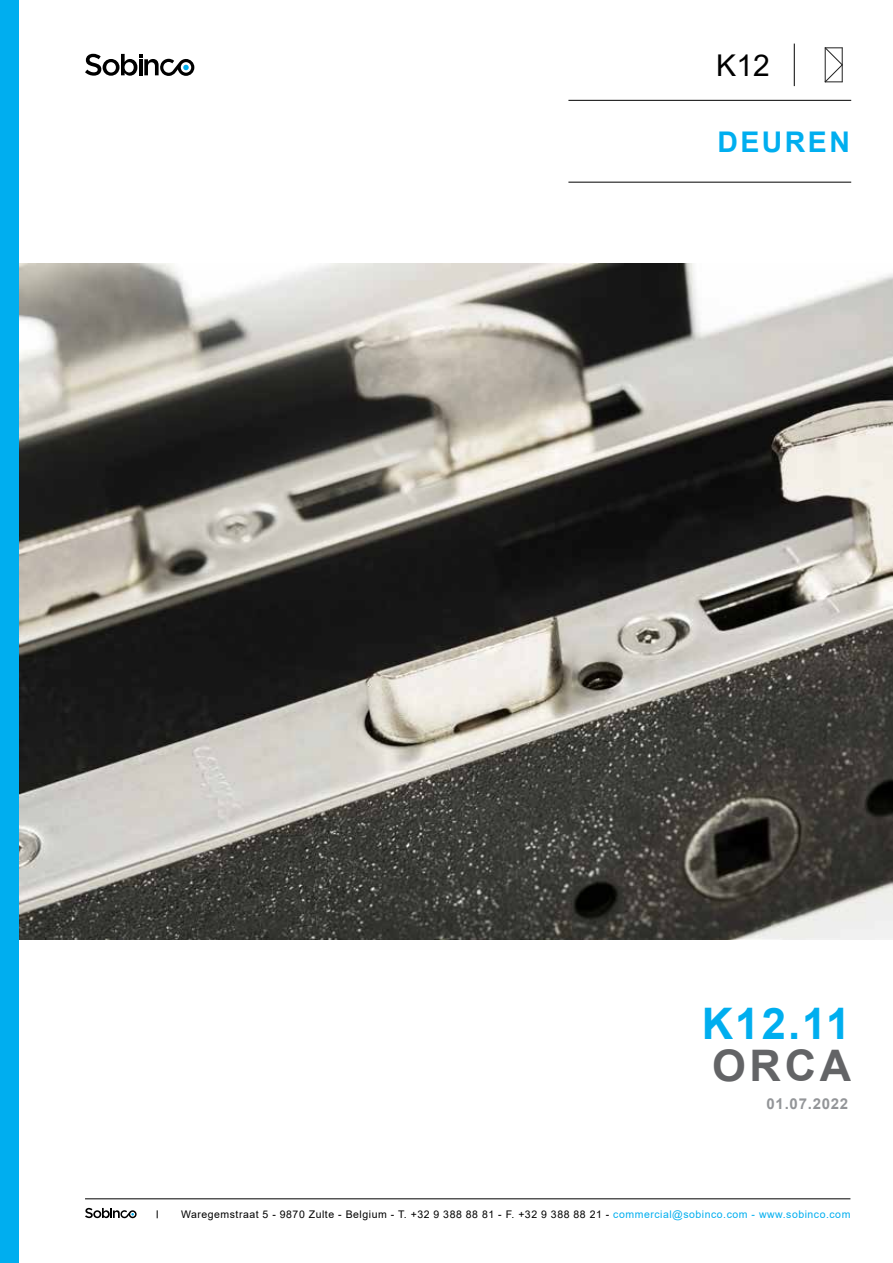
<style>
.page{position:relative;width:893px;height:1263px;background:#fff}
.page>*{position:absolute;margin:0;border:0;box-sizing:border-box;transform-origin:0 0}
.t1{font:700 43.5px "Arial";color:#00aeef}
.t2{font:700 43.5px "Arial";color:#636466}
.t3{font:30px "Arial";color:#000}
.t4{font:700 28.5px "Arial";letter-spacing:.085em;color:#00aeef}
.t5{font:700 15px "Arial";letter-spacing:.05em;color:#939598}
.t6{font:10.5px "Arial";letter-spacing:.05em;color:#000}
.s1{color:#00aeef}
</style>
<div class="page">
<svg style="left:824px;top:47px;width:19px;height:36px"></svg>
<img style="left:19px;top:264px;width:874px;height:676px">
<hr style="left:85px;top:1198px;width:765px;height:1px;background:#000">
<hr style="left:568px;top:100px;width:283px;height:1px;background:#000">
<hr style="left:568px;top:182px;width:283px;height:1px;background:#000">
<hr style="left:794px;top:44px;width:1px;height:42px;background:#000">
<svg style="left:85px;top:1208px;width:52px;height:10px"></svg>
<svg style="left:85px;top:54px;width:109px;height:22px"></svg>
<div style="left:0;top:0;width:19px;height:1263px;background:#00aeef"></div>
<h2 class="t3" style="left:716px;top:45px;width:55px">K12</h2>
<h3 class="t4" style="left:717px;top:122px;width:134px">DEUREN</h3>
<h1 class="t1" style="left:702px;top:993px;width:150px">K12.11</h1>
<h1 class="t2" style="left:712px;top:1035px;width:141px">ORCA</h1>
<h3 class="t5" style="left:766px;top:1093px;width:83px">01.07.2022</h3>
<p class="t6" style="left:181px;top:1207px;width:671px">Waregemstraat 5 - 9870 Zulte - Belgium - T. +32 9 388 88 81 - F. +32 9 388 88 21 - <span class="s1">commercial@sobinco.com - www.sobinco.com</span></p>
</div>
